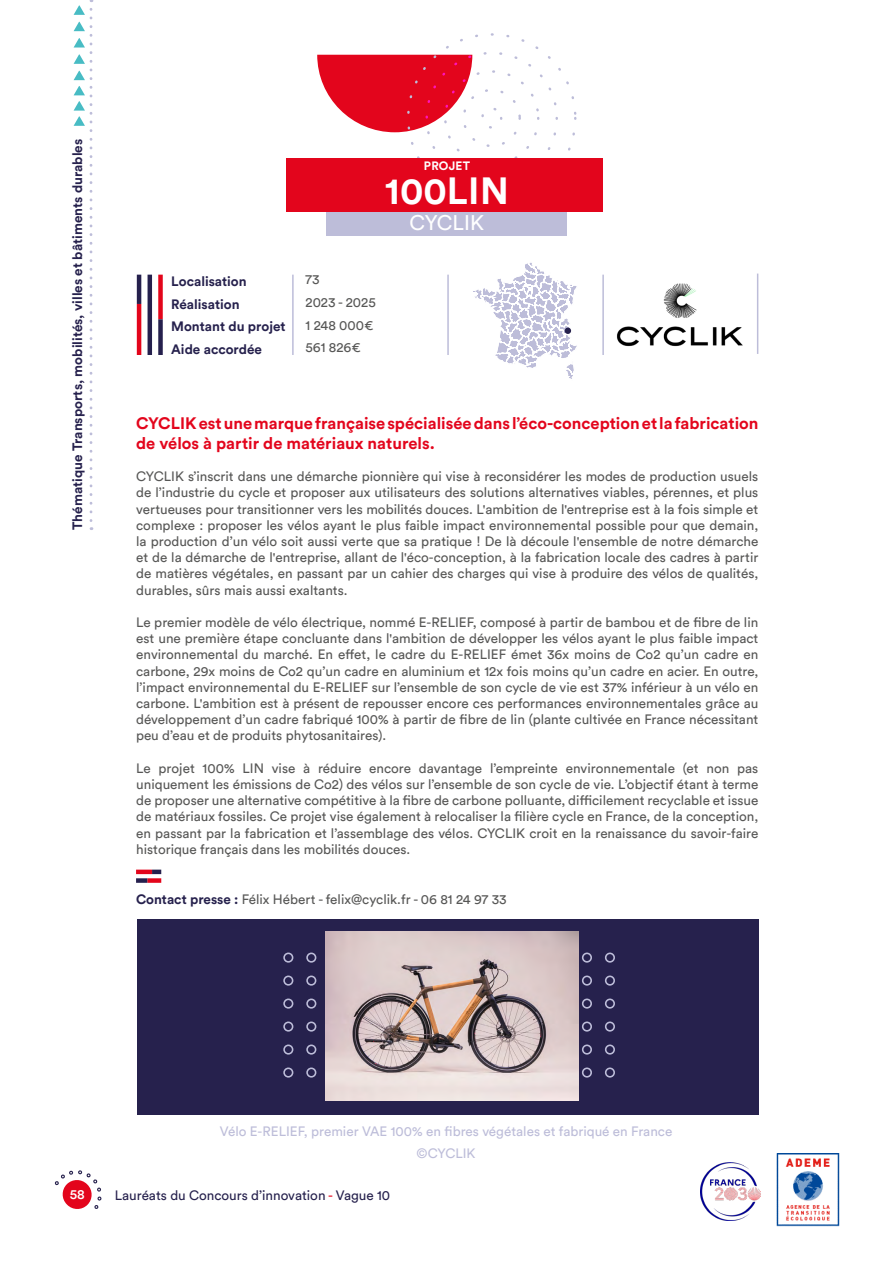
<style>
.page{position:relative;width:893px;height:1263px;background:#fff}
.page>*{position:absolute;margin:0;border:0;box-sizing:border-box;transform-origin:0 0}
.t1{font:700 37.5px "Circular Std";letter-spacing:.01em;color:#fff}
.t2{font:21px "Circular Std";color:#fff}
.t3{font:700 16.5px/19.8px "Circular Std";color:#e3051c}
.t4{font:13.5px/16.2px "Circular Std";color:#575756;text-align:justify}
.t5{font:700 13.5px/22.5px "Circular Std";color:#26214d}
.t6{font:13.5px/22.5px "Circular Std";color:#bdbdd9;text-align:center}
.t7{font:13.5px "Circular Std";color:#26214d}
.t8{font:500 13.5px "Circular Std";color:#fff}
.t9{font:700 12px "Circular Std";color:#fff}
.s1{font-weight:700;color:#26214d}
.s2{color:#e3051c}
</style>
<div class="page">
<hr style="left:292px;top:275px;width:2px;height:80px;background:#bdbdd9">
<hr style="left:447px;top:275px;width:2px;height:80px;background:#bdbdd9">
<hr style="left:602px;top:275px;width:2px;height:80px;background:#bdbdd9">
<hr style="left:137px;top:304px;width:4px;height:51px;background:#e3051b">
<hr style="left:137px;top:275px;width:4px;height:29px;background:#25204d">
<hr style="left:148px;top:275px;width:4px;height:80px;background:#25204d">
<div style="left:158px;top:275px;width:5px;height:44px;background:#e3051b"></div>
<div style="left:158px;top:319px;width:5px;height:36px;background:#25204d"></div>
<img style="left:776px;top:1153px;width:64px;height:74px">
<svg style="left:54px;top:1170px;width:48px;height:39px"></svg>
<img style="left:701px;top:1162px;width:59px;height:58px">
<div style="left:137px;top:919px;width:621px;height:196px;background:#26214d"></div>
<svg style="left:317px;top:55px;width:155px;height:77px"></svg>
<div style="left:481px;top:107px;width:21px;height:22px;border:2px dashed #bdbdd9;border-radius:50%"></div>
<div style="left:463px;top:89px;width:58px;height:58px;border:2px dashed #bdbdd9;border-radius:50%"></div>
<div style="left:444px;top:70px;width:95px;height:96px;border:2px dashed #bdbdd9;border-radius:50%"></div>
<div style="left:327px;top:212px;width:240px;height:23px;background:#bdbdd9"></div>
<div style="left:286px;top:169px;width:316px;height:43px;background:#e3051c"></div>
<hr style="left:757px;top:274px;width:1px;height:80px;background:#bdbdd9">
<hr style="left:136px;top:870px;width:16px;height:4px;background:#e3051b">
<svg style="left:152px;top:870px;width:9px;height:4px"></svg>
<div style="left:147px;top:878px;width:14px;height:5px;background:#e3051b"></div>
<div style="left:136px;top:878px;width:11px;height:5px;background:#25204d"></div>
<svg style="left:283px;top:952px;width:332px;height:126px"></svg>
<svg style="left:473px;top:262px;width:104px;height:117px"></svg>
<div style="left:286px;top:158px;width:316px;height:11px;background:#e3051c"></div>
<svg style="left:74px;top:0;width:18px;height:530px"></svg>
<img style="left:617px;top:283px;width:126px;height:64px">
<img style="left:325px;top:931px;width:253px;height:169px">
<p class="t5" style="left:66px;top:530px;width:393px;rotate:-90deg">Thématique Transports, mobilités, villes et bâtiments durables</p>
<p class="t9" style="left:424px;top:158px;width:48px">PROJET</p>
<p class="t5" style="left:171px;top:270px;width:116px">Localisation<br>Réalisation<br>Montant du projet<br>Aide accordée</p>
<h1 class="t1" style="left:385px;top:166px;width:126px">100LIN</h1>
<h2 class="t2" style="left:410px;top:210px;width:76px">CYCLIK</h2>
<p class="t4" style="left:306px;top:268px;width:72px;line-height:22.5px;text-align:left">73<br>2023 - 2025<br>1 248 000€<br>561 826€</p>
<p class="t3" style="left:136px;top:413px;width:624px">CYCLIK est une marque française spécialisée dans l’éco-conception et la fabrication de vélos à partir de matériaux naturels.</p>
<p class="t4" style="left:136px;top:468px;width:624px">CYCLIK s’inscrit dans une démarche pionnière qui vise à reconsidérer les modes de production usuels de l’industrie du cycle et proposer aux utilisateurs des solutions alternatives viables, pérennes, et plus vertueuses pour transitionner vers les mobilités douces. L'ambition de l'entreprise est à la fois simple et complexe : proposer les vélos ayant le plus faible impact environnemental possible pour que demain, la production d’un vélo soit aussi verte que sa pratique ! De là découle l'ensemble de notre démarche et de la démarche de l'entreprise, allant de l'éco-conception, à la fabrication locale des cadres à partir de matières végétales, en passant par un cahier des charges qui vise à produire des vélos de qualités, durables, sûrs mais aussi exaltants.</p>
<p class="t4" style="left:136px;top:614px;width:624px">Le premier modèle de vélo électrique, nommé E-RELIEF, composé à partir de bambou et de fibre de lin est une première étape concluante dans l'ambition de développer les vélos ayant le plus faible impact environnemental du marché. En effet, le cadre du E-RELIEF émet 36x moins de Co2 qu’un cadre en carbone, 29x moins de Co2 qu’un cadre en aluminium et 12x fois moins qu’un cadre en acier. En outre, l’impact environnemental du E-RELIEF sur l’ensemble de son cycle de vie est 37% inférieur à un vélo en carbone. L'ambition est à présent de repousser encore ces performances environnementales grâce au développement d’un cadre fabriqué 100% à partir de fibre de lin (plante cultivée en France nécessitant peu d’eau et de produits phytosanitaires).</p>
<p class="t4" style="left:136px;top:760px;width:624px">Le projet 100% LIN vise à réduire encore davantage l’empreinte environnementale (et non pas uniquement les émissions de Co2) des vélos sur l’ensemble de son cycle de vie. L’objectif étant à terme de proposer une alternative compétitive à la fibre de carbone polluante, difficilement recyclable et issue de matériaux fossiles. Ce projet vise également à relocaliser la filière cycle en France, de la conception, en passant par la fabrication et l’assemblage des vélos. CYCLIK croit en la renaissance du savoir-faire historique français dans les mobilités douces.</p>
<p class="t4" style="left:136px;top:891px;width:372px"><span class="s1">Contact presse :</span> Félix Hébert - felix@cyclik.fr - 06 81 24 97 33</p>
<p class="t6" style="left:220px;top:1119px;width:454px">Vélo E-RELIEF, premier VAE 100% en fibres végétales et fabriqué en France ©CYCLIK</p>
<p class="t8" style="left:70px;top:1185px;width:17px">58</p>
<p class="t7" style="left:115px;top:1187px;width:277px">Lauréats du Concours d’innovation <span class="s2">-</span> Vague 10</p>
</div>
